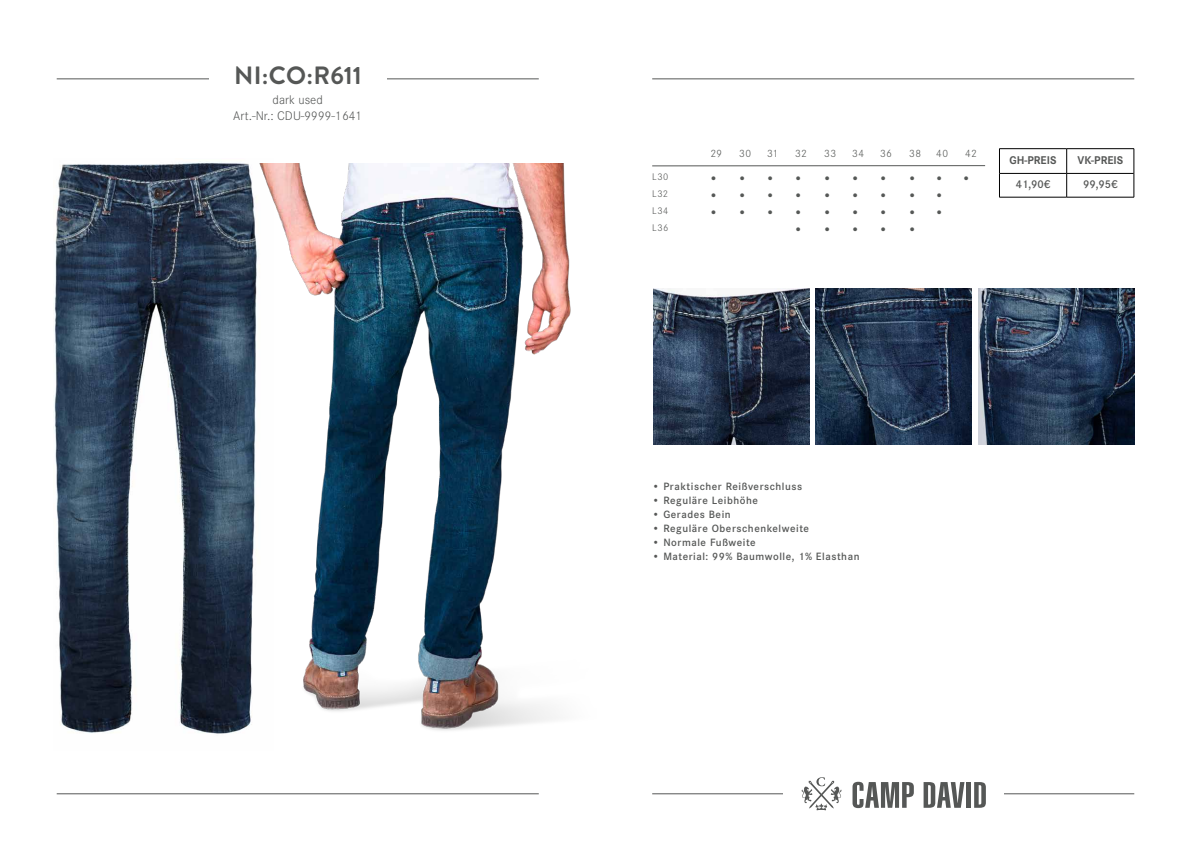
<style>
.page{position:relative;width:1191px;height:842px;background:#fff}
.page>*{position:absolute;margin:0;border:0;box-sizing:border-box;transform-origin:0 0}
.t1{font:700 25px "Brandon Grotesque";letter-spacing:.015em;color:#555756}
.t2{font:700 24.9px "Corporate S";color:#555856}
.t3{font:300 13px/16px "Corporate S";color:#555756;text-align:center}
.t4{font:700 11.7px "Corporate S";color:#555756}
.t5{font:600 11.7px "Corporate S";color:#555756}
.t6{font:600 11px "Corporate S";letter-spacing:.05em;color:#555756}
.t7{font:300 11px "Corporate S";letter-spacing:.045em;color:#555856}
.t8{font:300 10px/17px "Corporate S";letter-spacing:.055em;color:#555756;text-align:justify}
</style>
<div class="page">
<hr style="left:57px;top:79px;width:482px;height:1px;background:#555756">
<hr style="left:652px;top:79px;width:482px;height:1px;background:#555756">
<hr style="left:652px;top:793px;width:482px;height:1px;background:#555756">
<hr style="left:57px;top:793px;width:482px;height:1px;background:#555756">
<div style="left:783px;top:765px;width:220px;height:57px;background:#fff"></div>
<svg style="left:974px;top:782px;width:12px;height:26px"></svg>
<div style="left:966px;top:782px;width:5px;height:26px;background:#555756"></div>
<svg style="left:923px;top:782px;width:41px;height:26px"></svg>
<svg style="left:852px;top:782px;width:62px;height:26px"></svg>
<svg style="left:801px;top:777px;width:41px;height:33px"></svg>
<div style="left:209px;top:57px;width:177px;height:39px;background:#fff"></div>
<img style="left:653px;top:288px;width:156px;height:156px">
<img style="left:815px;top:288px;width:156px;height:156px">
<img style="left:978px;top:288px;width:156px;height:156px">
<img style="left:54px;top:161px;width:183px;height:573px">
<hr style="left:652px;top:165px;width:333px;height:1px;background:#555756">
<svg style="left:1066px;top:149px;width:1px;height:48px"></svg>
<hr style="left:999px;top:148px;width:67px;height:1px;background:#000">
<hr style="left:1066px;top:148px;width:68px;height:1px;background:#000">
<hr style="left:999px;top:173px;width:67px;height:1px;background:#000">
<hr style="left:1066px;top:173px;width:67px;height:1px;background:#000">
<hr style="left:999px;top:197px;width:67px;height:1px;background:#000">
<hr style="left:1066px;top:197px;width:68px;height:1px;background:#000">
<svg style="left:999px;top:149px;width:1px;height:48px"></svg>
<svg style="left:1133px;top:149px;width:1px;height:48px"></svg>
<img style="left:237px;top:163px;width:334px;height:568px">
<h1 class="t1" style="left:234px;top:58px;width:129px">NI:CO:R611</h1>
<p class="t3" style="left:233px;top:92px;width:131px">dark used<br>Art.-Nr.: CDU-9999-1641</p>
<p class="t8" style="left:652px;top:167px;width:18px">L30<br>L32<br>L34<br>L36</p>
<p class="t7" style="left:710px;top:146px;width:13px">29</p>
<p class="t7" style="left:739px;top:146px;width:14px">30</p>
<p class="t7" style="left:767px;top:146px;width:13px">31</p>
<p class="t7" style="left:795px;top:146px;width:13px">32</p>
<p class="t7" style="left:824px;top:146px;width:13px">33</p>
<p class="t7" style="left:852px;top:146px;width:14px">34</p>
<p class="t7" style="left:880px;top:146px;width:13px">36</p>
<p class="t7" style="left:909px;top:146px;width:13px">38</p>
<p class="t7" style="left:936px;top:146px;width:14px">40</p>
<p class="t7" style="left:965px;top:146px;width:13px">42</p>
<h2 class="t2" style="left:710px;top:154px;width:260px">......... .</h2>
<h2 class="t2" style="left:710px;top:171px;width:234px">.........</h2>
<h2 class="t2" style="left:710px;top:188px;width:234px">.........</h2>
<h2 class="t2" style="left:795px;top:205px;width:122px">.....</h2>
<p class="t4" style="left:1009px;top:152px;width:48px">GH-PREIS</p>
<p class="t4" style="left:1077px;top:152px;width:47px">VK-PREIS</p>
<p class="t5" style="left:1015px;top:176px;width:36px">41,90€</p>
<p class="t5" style="left:1083px;top:176px;width:36px">99,95€</p>
<p class="t6" style="left:652px;top:479px;width:152px">• Praktischer Reißverschluss</p>
<p class="t6" style="left:652px;top:493px;width:107px">• Reguläre Leibhöhe</p>
<p class="t6" style="left:652px;top:507px;width:80px">• Gerades Bein</p>
<p class="t6" style="left:652px;top:521px;width:158px">• Reguläre Oberschenkelweite</p>
<p class="t6" style="left:652px;top:535px;width:105px">• Normale Fußweite</p>
<p class="t6" style="left:652px;top:549px;width:209px">• Material: 99% Baumwolle, 1% Elasthan</p>
</div>
